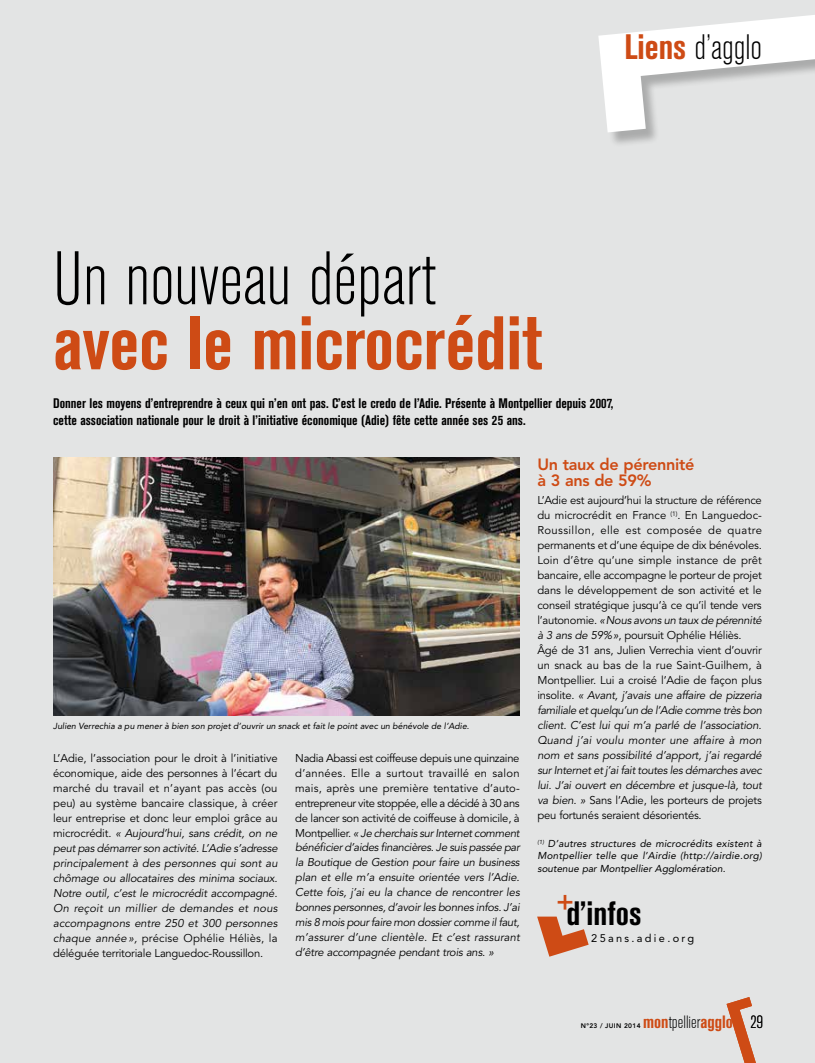
<style>
.page{position:relative;width:815px;height:1063px;background:#e3e4e4}
.page>*{position:absolute;margin:0;border:0;box-sizing:border-box;transform-origin:0 0}
.t1{font:700 condensed 75px "Akzidenz Grotesk BE";color:#ce4b15}
.t2{font:300 condensed 75px "Akzidenz Grotesk BE";color:#000}
.t3{font:300 condensed 35px "Akzidenz Grotesk BE";color:#000}
.t4{font:700 condensed 33.5px "Akzidenz Grotesk BE";color:#000}
.t5{font:700 condensed 33.5px "Akzidenz Grotesk BE";color:#ce4b15}
.t6{font:300 condensed 17.75px "Akzidenz Grotesk BE";color:#000}
.t7{font:800 16.25px/16.2px "Avenir";letter-spacing:-.02em;color:#ce4b15}
.t8{font:700 condensed 13.75px/17.5px "Akzidenz Grotesk BE";color:#000}
.t9{font:11.25px/15px "Avenir";letter-spacing:-.02em;color:#000;text-align:justify}
.t10{font:italic 11.25px/15px "Avenir";letter-spacing:-.02em;color:#000;text-align:justify}
.t11{font:11px "Avenir";letter-spacing:.21em;color:#000}
.t12{font:italic 10px/12.5px "Avenir";color:#000;text-align:justify}
.t13{font:italic 8.75px "Avenir";color:#000}
.t14{font:800 6.62px "Avenir";letter-spacing:.05em;color:#000}
.s1{font-weight:700;color:#ce4b15}
.s2{font-style:italic}
.s3{font-style:normal}
</style>
<div class="page">
<svg style="left:727px;top:997px;width:29px;height:66px"></svg>
<div style="left:601px;top:7px;width:214px;height:141px;background:#000;opacity:.25"></div>
<svg style="left:598px;top:7px;width:217px;height:125px"></svg>
<img style="left:53px;top:458px;width:467px;height:257px">
<svg style="left:537px;top:917px;width:52px;height:40px"></svg>
<h2 class="t3" style="left:624px;top:28px;width:139px"><span class="s1">Liens</span> d’agglo</h2>
<h1 class="t2" style="left:53px;top:238px;width:384px">Un nouveau départ</h1>
<h1 class="t1" style="left:53px;top:300px;width:491px">avec le microcrédit</h1>
<p class="t8" style="left:53px;top:395px;width:562px">Donner les moyens d’entreprendre à ceux qui n’en ont pas. C’est le credo de l’Adie. Présente à Montpellier depuis 2007, cette association nationale pour le droit à l’initiative économique (Adie) fête cette année ses 25 ans.</p>
<p class="t13" style="left:53px;top:721px;width:418px">Julien Verrechia a pu mener à bien son projet d’ouvrir un snack et fait le point avec un bénévole de l’Adie.</p>
<p class="t9" style="left:53px;top:751px;width:226px">L’Adie, l’association pour le droit à l’initiative économique, aide des personnes à l’écart du marché du travail et n’ayant pas accès (ou peu) au système bancaire classique, à créer leur entreprise et donc leur emploi grâce au microcrédit. <span class="s2">« Aujourd’hui, sans crédit, on ne peut pas démarrer son activité. L’Adie s’adresse principalement à des personnes qui sont au chômage ou allocataires des minima sociaux.<br>Notre outil, c’est le microcrédit accompagné.<br>On reçoit un millier de demandes et nous accompagnons entre 250 et 300 personnes chaque année »,</span> précise Ophélie Héliès, la déléguée territoriale Languedoc-Roussillon.</p>
<p class="t10" style="left:295px;top:750px;width:226px"><span class="s3">Nadia Abassi est coiffeuse depuis une quinzaine d’années. Elle a surtout travaillé en salon mais, après une première tentative d’auto&shy;entrepreneur vite stoppée, elle a décidé à 30 ans de lancer son activité de coiffeuse à domicile, à Montpellier.</span> « Je cherchais sur Internet comment bénéficier d’aides financières. Je suis passée par la Boutique de Gestion pour faire un business plan et elle m’a ensuite orientée vers l’Adie.<br>Cette fois, j’ai eu la chance de rencontrer les bonnes personnes, d’avoir les bonnes infos. J’ai mis 8 mois pour faire mon dossier comme il faut, m’assurer d’une clientèle. Et c’est rassurant d’être accompagnée pendant trois ans. »</p>
<h3 class="t7" style="left:537px;top:456px;width:158px">Un taux de pérennité à 3 ans de 59%</h3>
<p class="t9" style="left:537px;top:493px;width:226px;text-align:left">L’Adie est aujourd’hui la structure de référence du microcrédit en France <sup>(1)</sup>. En Languedoc-Roussillon, elle est composée de quatre permanents et d’une équipe de dix bénévoles.<br>Loin d’être qu’une simple instance de prêt bancaire, elle accompagne le porteur de projet dans le développement de son activité et le conseil stratégique jusqu’à ce qu’il tende vers l’autonomie. <span class="s2">«Nous avons un taux de pérennité à 3 ans de 59%»</span>, poursuit Ophélie Héliès.<br>Âgé de 31 ans, Julien Verrechia vient d’ouvrir un snack au bas de la rue Saint-Guilhem, à Montpellier. Lui a croisé l’Adie de façon plus insolite. <span class="s2">« Avant, j’avais une affaire de pizzeria familiale et quelqu’un de l’Adie comme très bon client. C’est lui qui m’a parlé de l’association.<br>Quand j’ai voulu monter une affaire à mon nom et sans possibilité d’apport, j’ai regardé sur Internet et j’ai fait toutes les démarches avec lui. J’ai ouvert en décembre et jusque-là, tout va bien. »</span> Sans l’Adie, les porteurs de projets peu fortunés seraient désorientés.</p>
<p class="t12" style="left:537px;top:837px;width:226px"><sup>(1)</sup> D’autres structures de microcrédits existent à Montpellier telle que l’Airdie (http://airdie.org) soutenue par Montpellier Agglomération.</p>
<h3 class="t5" style="left:557px;top:881px;width:18px">+</h3>
<h3 class="t4" style="left:566px;top:894px;width:77px">d’infos</h3>
<p class="t11" style="left:591px;top:932px;width:105px">25ans.adie.org</p>
<p class="t14" style="left:581px;top:1021px;width:61px">N°23 / juin 2014</p>
<h3 class="t6" style="left:643px;top:1012px;width:121px"><span class="s1">mon</span>tpellier<span class="s1">agglo</span> 29</h3>
</div>
